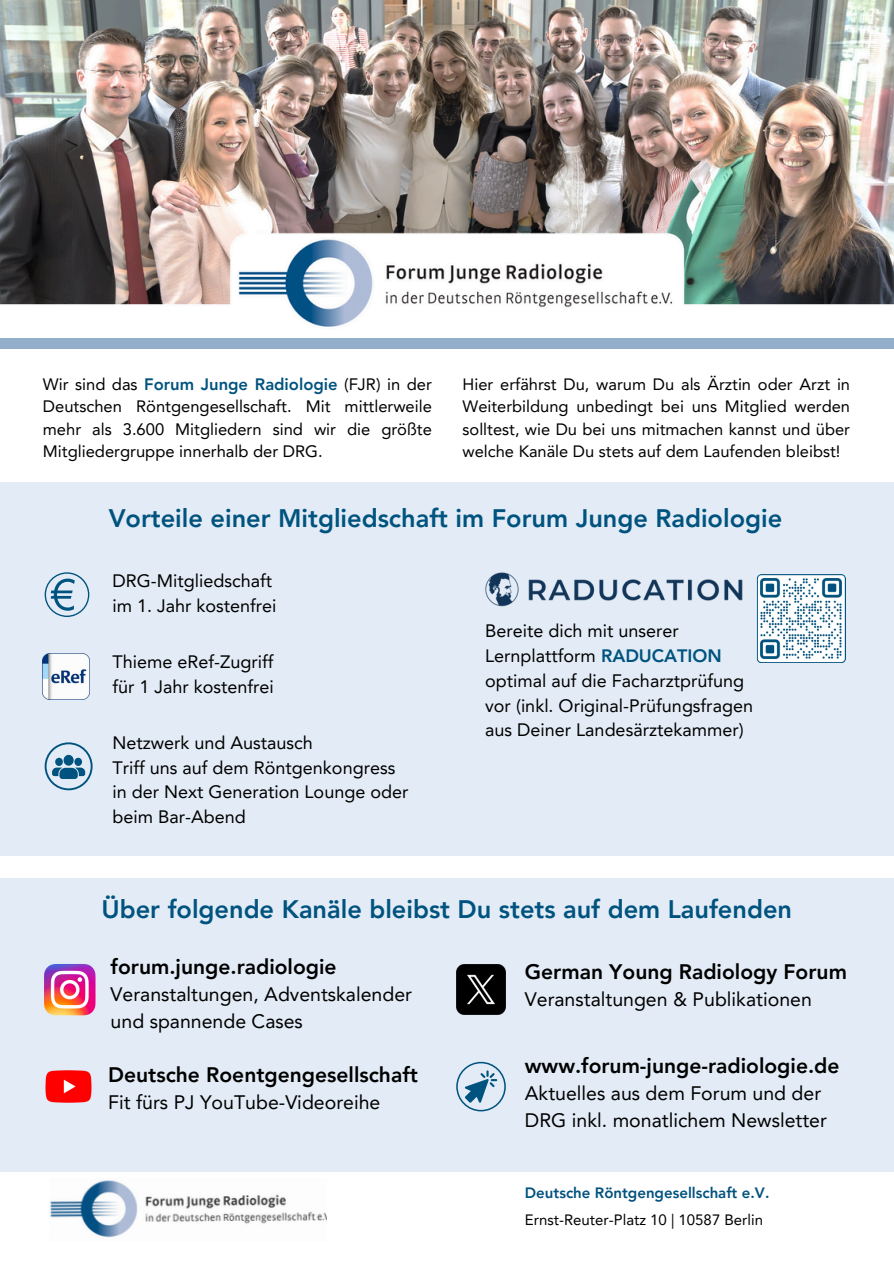
<style>
.page{position:relative;width:894px;height:1264px;background:#fff}
.page>*{position:absolute;margin:0;border:0;box-sizing:border-box;transform-origin:0 0}
.t1{font:800 25.35px "Avenir LT Pro";color:#00537f}
.t2{font:800 21px "Avenir LT Pro";color:#000}
.t3{font:19.5px/27px "Avenir LT Pro";color:#000}
.t4{font:18px/24.8px "Avenir LT Pro";color:#000}
.t5{font:16.5px/22.5px "Avenir LT Pro";color:#000;text-align:justify}
.t6{font:15px "Avenir LT Pro";color:#000}
.t7{font:800 15px "Avenir LT Pro";color:#02527f}
.s1{font-weight:800;color:#00537f}
</style>
<div class="page">
<div style="left:0;top:337px;width:893px;height:11px;background:#94afcc"></div>
<div style="left:0;top:877px;width:893px;height:294px;background:#e3ecf6"></div>
<svg style="left:456px;top:1061px;width:49px;height:50px"></svg>
<img style="left:456px;top:964px;width:49px;height:50px">
<img style="left:50px;top:1180px;width:276px;height:58px">
<img style="left:44px;top:964px;width:52px;height:52px">
<img style="left:45px;top:1070px;width:47px;height:33px">
<img style="left:0;top:0;width:893px;height:327px">
<div style="left:0;top:482px;width:893px;height:373px;background:#e3ecf6"></div>
<svg style="left:45px;top:572px;width:44px;height:45px"></svg>
<img style="left:43px;top:653px;width:46px;height:46px">
<svg style="left:45px;top:742px;width:48px;height:48px"></svg>
<svg style="left:756px;top:574px;width:89px;height:89px;background:#bbd0dc"></svg>
<img style="left:485px;top:572px;width:258px;height:35px">
<p class="t5" style="left:43px;top:374px;width:390px">Wir sind das <span class="s1">Forum Junge Radiologie</span> (FJR) in der Deutschen Röntgengesellschaft. Mit mittlerweile mehr als 3.600 Mitgliedern sind wir die größte Mitgliedergruppe innerhalb der DRG.</p>
<h3 class="t5" style="left:462px;top:374px;width:389px">Hier erfährst Du, warum Du als Ärztin oder Arzt in Weiterbildung unbedingt bei uns Mitglied werden solltest, wie Du bei uns mitmachen kannst und über welche Kanäle Du stets auf dem Laufenden bleibst!</h3>
<h2 class="t1" style="left:109px;top:508px;width:675px">Vorteile einer Mitgliedschaft im Forum Junge Radiologie</h2>
<p class="t4" style="left:112px;top:570px;width:166px">DRG-Mitgliedschaft im 1. Jahr kostenfrei</p>
<h2 class="t4" style="left:112px;top:651px;width:163px">Thieme eRef-Zugriff für 1 Jahr kostenfrei</h2>
<p class="t4" style="left:112px;top:732px;width:297px">Netzwerk und Austausch<br>Triff uns auf dem Röntgenkongress in der Next Generation Lounge oder beim Bar-Abend</p>
<p class="t4" style="left:485px;top:620px;width:269px">Bereite dich mit unserer<br>Lernplattform <span class="s1">RADUCATION </span>optimal auf die Facharztprüfung vor (inkl. Original-Prüfungsfragen aus Deiner Landesärztekammer)</p>
<p class="t1" style="left:101px;top:898px;width:692px">Über folgende Kanäle bleibst Du stets auf dem Laufenden</p>
<p class="t2" style="left:111px;top:958px;width:227px">forum.junge.radiologie</p>
<p class="t3" style="left:111px;top:982px;width:303px">Veranstaltungen, Adventskalender und spannende Cases</p>
<p class="t2" style="left:108px;top:1066px;width:311px">Deutsche Roentgengesellschaft</p>
<p class="t3" style="left:108px;top:1090px;width:273px">Fit fürs PJ YouTube-Videoreihe</p>
<h3 class="t2" style="left:524px;top:963px;width:323px">German Young Radiology Forum</h3>
<h3 class="t3" style="left:524px;top:987px;width:288px">Veranstaltungen &amp; Publikationen</h3>
<h3 class="t2" style="left:524px;top:1057px;width:316px">www.forum-junge-radiologie.de</h3>
<h3 class="t3" style="left:524px;top:1081px;width:303px">Aktuelles aus dem Forum und der<br>DRG inkl. monatlichem Newsletter</h3>
<p class="t7" style="left:524px;top:1186px;width:246px">Deutsche Röntgengesellschaft e.V.</p>
<h3 class="t6" style="left:524px;top:1213px;width:240px">Ernst-Reuter-Platz 10 | 10587 Berlin</h3>
</div>
